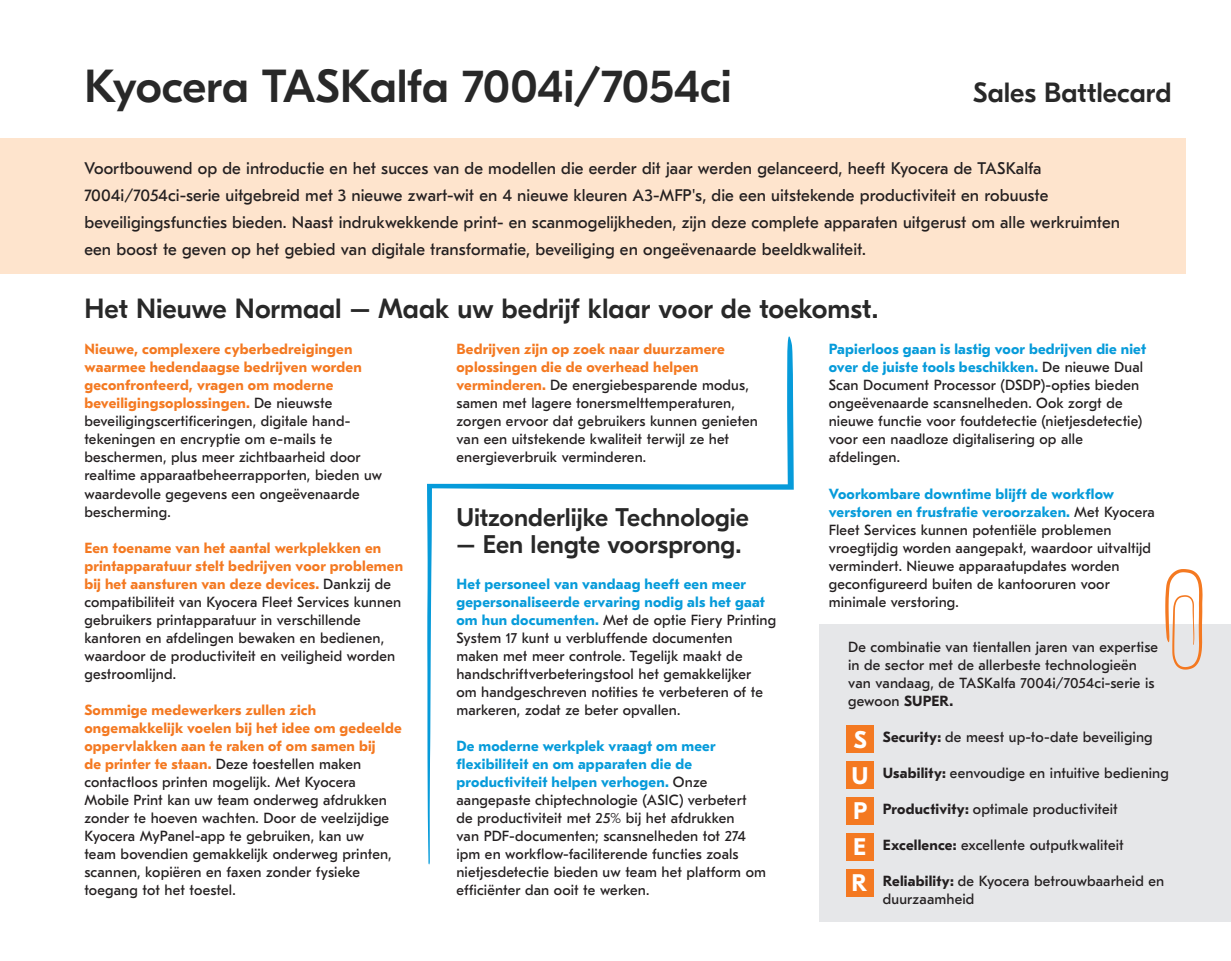
<style>
.page{position:relative;width:1231px;height:961px;background:#fff}
.page>*{position:absolute;margin:0;border:0;box-sizing:border-box;transform-origin:0 0}
.Title_-_Medium{font:500 46.2px "GT Eesti Pro Display";letter-spacing:-.005em;color:#282828}
.Title_-_Small{font:500 27.75px "GT Eesti Pro Display";color:#282828}
.Title_-_Small-2{font:500 25.5px "GT Eesti Pro Display";color:#282828}
.Title_-_Medium-2{font:700 24px "GT Eesti Pro Text";color:#fff}
.Paragraph_-_Bold{font:16.8px/27px "GT Eesti Pro Text";letter-spacing:.005em;color:#231f20}
.Paragraph_-_Regular{font:14.7px/18px "GT Eesti Pro Text";letter-spacing:.01em;color:#231f20}
.Paragraph_-_Bullet{font:14.7px/18px "GT Eesti Pro Text";letter-spacing:.01em;color:#231f20}
.s1{font-weight:700;color:#f47921}
.s2{font-weight:700;color:#069bda}
.s3{font-weight:700}
</style>
<div class="page">
<div style="left:819px;top:624px;width:412px;height:297px;background:#e6e7e9"></div>
<div style="left:0;top:138px;width:1185px;height:135px;background:#fee4cd"></div>
<svg style="left:427px;top:336px;width:366px;height:528px"></svg>
<div style="left:847px;top:725px;width:27px;height:27px;background:#f47921"></div>
<div style="left:847px;top:761px;width:27px;height:27px;background:#f47921"></div>
<div style="left:847px;top:797px;width:27px;height:27px;background:#f47921"></div>
<div style="left:847px;top:833px;width:27px;height:27px;background:#f47921"></div>
<div style="left:847px;top:869px;width:27px;height:27px;background:#f47921"></div>
<svg style="left:1165px;top:569px;width:37px;height:100px"></svg>
<p class="Title_-_Medium" style="left:84px;top:62px;width:649px">Kyocera TASKalfa 7004i/7054ci</p>
<p class="Title_-_Small" style="left:973px;top:78px;width:200px">Sales Battlecard</p>
<p class="Paragraph_-_Bold" style="left:84px;top:155px;width:1037px">Voortbouwend op de introductie en het succes van de modellen die eerder dit jaar werden gelanceerd, heeft Kyocera de TASKalfa 7004i/7054ci-serie uitgebreid met 3 nieuwe zwart-wit en 4 nieuwe kleuren A3-MFP's, die een uitstekende productiviteit en robuuste beveiligingsfuncties bieden. Naast indrukwekkende print- en scanmogelijkheden, zijn deze complete apparaten uitgerust om alle werkruimten een boost te geven op het gebied van digitale transformatie, beveiliging en ongeëvenaarde beeldkwaliteit.</p>
<p class="Title_-_Small" style="left:84px;top:294px;width:795px">Het Nieuwe Normaal – Maak uw bedrijf klaar voor de toekomst.</p>
<p class="Paragraph_-_Regular" style="left:84px;top:340px;width:299px"><span class="s1">Nieuwe, complexere cyberbedreigingen waarmee hedendaagse bedrijven worden geconfronteerd, vragen om moderne beveiligingsoplossingen.</span> De nieuwste beveiligingscertificeringen, digitale hand&shy;tekeningen en encryptie om e-mails te beschermen, plus meer zichtbaarheid door realtime apparaatbeheerrapporten, bieden uw waardevolle gegevens een ongeëvenaarde bescherming.</p>
<p class="Paragraph_-_Regular" style="left:84px;top:538px;width:320px"><span class="s1">Een toename van het aantal werkplekken en printapparatuur stelt bedrijven voor problemen bij het aansturen van deze devices.</span> Dankzij de compatibiliteit van Kyocera Fleet Services kunnen gebruikers printapparatuur in verschillende kantoren en afdelingen bewaken en bedienen, waardoor de productiviteit en veiligheid worden gestroomlijnd.</p>
<p class="Paragraph_-_Regular" style="left:84px;top:700px;width:319px"><span class="s1">Sommige medewerkers zullen zich ongemakkelijk voelen bij het idee om gedeelde oppervlakken aan te raken of om samen bij<br>de printer te staan.</span> Deze toestellen maken contactloos printen mogelijk. Met Kyocera Mobile Print kan uw team onderweg afdrukken zonder te hoeven wachten. Door de veelzijdige Kyocera MyPanel-app te gebruiken, kan uw<br>team bovendien gemakkelijk onderweg printen, scannen, kopiëren en faxen zonder fysieke toegang tot het toestel.</p>
<p class="Paragraph_-_Regular" style="left:456px;top:340px;width:303px"><span class="s1">Bedrijven zijn op zoek naar duurzamere oplossingen die de overhead helpen verminderen.</span> De energiebesparende modus, samen met lagere tonersmelttemperaturen, zorgen ervoor dat gebruikers kunnen genieten van een uitstekende kwaliteit terwijl ze het energieverbruik verminderen.</p>
<p class="Paragraph_-_Regular" style="left:828px;top:340px;width:319px"><span class="s2">Papierloos gaan is lastig voor bedrijven die niet over de juiste tools beschikken.</span> De nieuwe Dual Scan Document Processor (DSDP)-opties bieden ongeëvenaarde scansnelheden. Ook zorgt de nieuwe functie voor foutdetectie (nietjesdetectie) voor een naadloze digitalisering op alle afdelingen.</p>
<p class="Paragraph_-_Regular" style="left:828px;top:484px;width:328px"><span class="s2">Voorkombare downtime blijft de workflow verstoren en frustratie veroorzaken.</span> Met Kyocera Fleet Services kunnen potentiële problemen vroegtijdig worden aangepakt, waardoor uitvaltijd vermindert. Nieuwe apparaatupdates worden geconfigureerd buiten de kantooruren voor minimale verstoring.</p>
<p class="Title_-_Small-2" style="left:456px;top:503px;width:294px">Uitzonderlijke Technologie</p>
<p class="Title_-_Small-2" style="left:456px;top:530px;width:286px">– Een lengte voorsprong.</p>
<p class="Paragraph_-_Bullet" style="left:456px;top:574px;width:321px"><span class="s2">Het personeel van vandaag heeft een meer gepersonaliseerde ervaring nodig als het gaat om hun documenten.</span> Met de optie Fiery Printing System 17 kunt u verbluffende documenten maken met meer controle. Tegelijk maakt de handschriftverbeteringstool het gemakkelijker<br>om handgeschreven notities te verbeteren of te markeren, zodat ze beter opvallen.</p>
<p class="Paragraph_-_Regular" style="left:456px;top:736px;width:311px"><span class="s2">De moderne werkplek vraagt om meer flexibiliteit en om apparaten die de productiviteit helpen verhogen.</span> Onze aangepaste chiptechnologie (ASIC) verbetert de productiviteit met 25% bij het afdrukken<br>van PDF-documenten; scansnelheden tot 274 ipm en workflow-faciliterende functies zoals nietjesdetectie bieden uw team het platform om efficiënter dan ooit te werken.</p>
<p class="Paragraph_-_Bullet" style="left:848px;top:637px;width:311px">De combinatie van tientallen jaren van expertise in de sector met de allerbeste technologieën van vandaag, de TASKalfa 7004i/7054ci-serie is gewoon <span class="s3">SUPER.</span></p>
<p class="Title_-_Medium-2" style="left:853px;top:726px;width:15px">S</p>
<p class="Title_-_Medium-2" style="left:851px;top:762px;width:19px">U</p>
<p class="Title_-_Medium-2" style="left:853px;top:797px;width:16px">P</p>
<p class="Title_-_Medium-2" style="left:853px;top:834px;width:15px">E</p>
<p class="Title_-_Medium-2" style="left:851px;top:869px;width:17px">R</p>
<p class="Paragraph_-_Bullet" style="left:882px;top:727px;width:271px"><span class="s3">Security:</span> de meest up-to-date beveiliging</p>
<p class="Paragraph_-_Bullet" style="left:882px;top:763px;width:288px"><span class="s3">Usability:</span> eenvoudige en intuitive bediening</p>
<p class="Paragraph_-_Bullet" style="left:882px;top:799px;width:236px"><span class="s3">Productivity:</span> optimale productiviteit</p>
<p class="Paragraph_-_Bullet" style="left:882px;top:835px;width:242px"><span class="s3">Excellence:</span> excellente outputkwaliteit</p>
<p class="Paragraph_-_Bullet" style="left:882px;top:871px;width:283px"><span class="s3">Reliability:</span> de Kyocera betrouwbaarheid en duurzaamheid</p>
</div>
